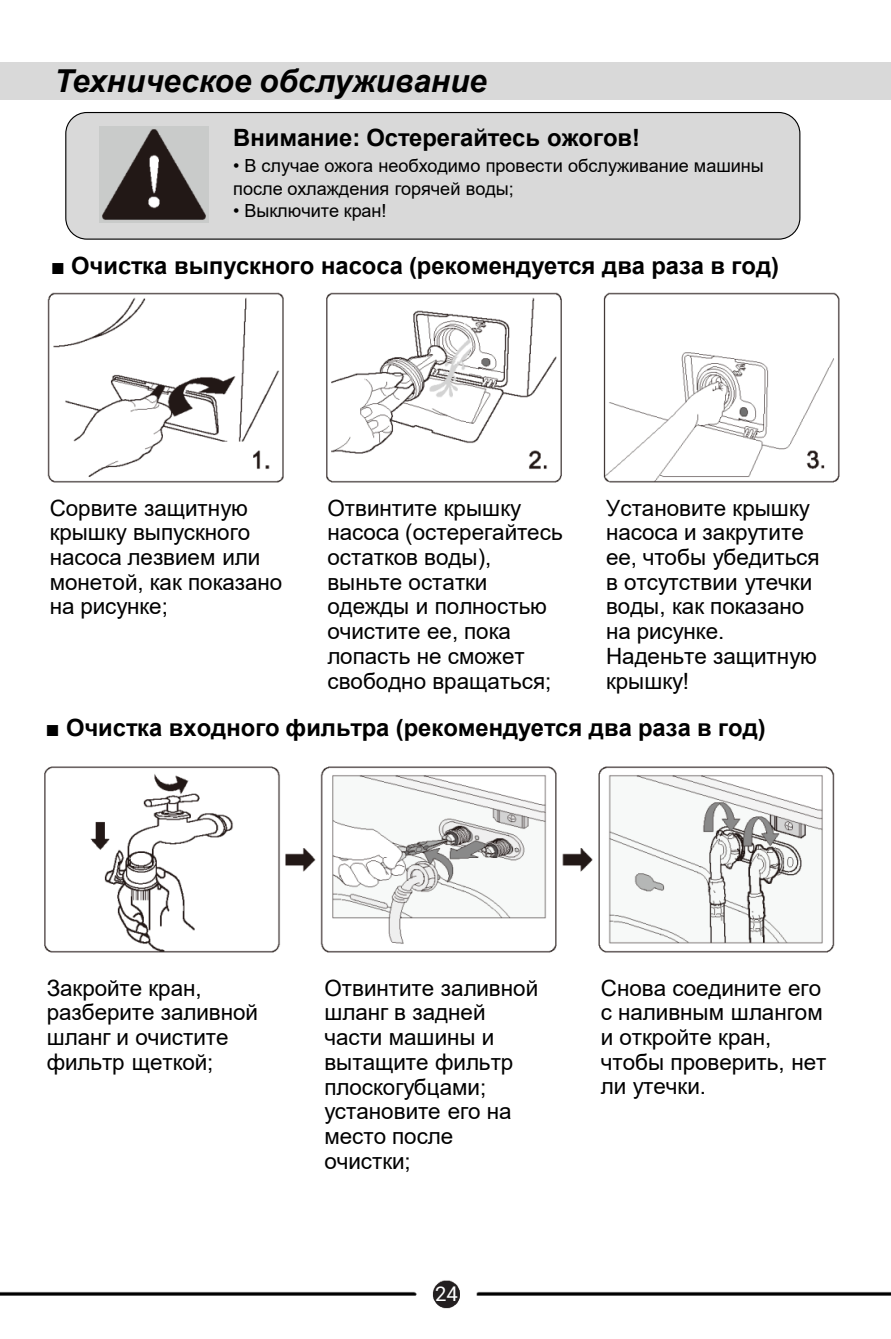
<style>
.page{position:relative;width:891px;height:1339px;background:#fff}
.page>*{position:absolute;margin:0;border:0;box-sizing:border-box;transform-origin:0 0}
.t1{font:italic 700 31.5px "Arial";color:#000}
.t2{font:700 23.85px "Arial";color:#000}
.t3{font:22.5px/24.8px "Arial";color:#000}
.t4{font:20.25px "Roboto";color:#fff}
.t5{font:18px/22.7px "Arial";letter-spacing:-.005em;color:#000}
.s1{font-style:inherit}
</style>
<div class="page">
<div style="left:65px;top:112px;width:735px;height:128px;background:#d9d9d9;border:1px solid #000;border-radius:21px"></div>
<img style="left:100px;top:127px;width:109px;height:96px">
<img style="left:47px;top:292px;width:793px;height:191px">
<img style="left:44px;top:766px;width:791px;height:187px">
<div style="left:0;top:62px;width:891px;height:38px;background:#d9d9d9"></div>
<img style="left:0;top:1280px;width:891px;height:29px">
<div style="left:434px;top:1282px;width:25px;height:25px;background:#231f20;border-radius:50%"></div>
<div style="left:433px;top:1281px;width:27px;height:27px;border:2px solid #231f20;border-radius:50%"></div>
<h1 class="t1" style="left:54px;top:59px;width:434px">Техническое обслуживание</h1>
<p class="t2" style="left:233px;top:120px;width:408px">Внимание<span class="s1">:</span> Остерегайтесь ожогов!</p>
<p class="t5" style="left:233px;top:155px;width:532px">• В случае ожога необходимо провести обслуживание машины после охлаждения горячей воды;</p>
<p class="t5" style="left:233px;top:200px;width:155px">• Выключите кран!</p>
<p class="t2" style="left:51px;top:248px;width:730px">■ Очистка выпускного насоса (рекомендуется два раза в год)</p>
<p class="t3" style="left:50px;top:495px;width:234px">Сорвите защитную крышку выпускного насоса лезвием или монетой, как показано на рисунке;</p>
<p class="t3" style="left:327px;top:495px;width:237px">Отвинтите крышку насоса (остерегайтесь остатков воды), выньте остатки одежды и полностью очистите ее, пока лопасть не сможет свободно вращаться;</p>
<p class="t3" style="left:606px;top:495px;width:215px">Установите крышку насоса и закрутите ее, чтобы убедиться в отсутствии утечки воды, как показано на рисунке.<br>Наденьте защитную крышку!</p>
<p class="t2" style="left:46px;top:710px;width:722px">■ Очистка входного фильтра (рекомендуется два раза в год)</p>
<p class="t3" style="left:47px;top:975px;width:213px">Закройте кран, разберите заливной шланг и очистите фильтр щеткой;</p>
<p class="t3" style="left:324px;top:975px;width:215px">Отвинтите заливной шланг в задней части машины и вытащите фильтр плоскогубцами; установите его на место после очистки;</p>
<p class="t3" style="left:601px;top:975px;width:227px">Снова соедините его с наливным шлангом и откройте кран, чтобы проверить, нет ли утечки.</p>
<p class="t4" style="left:435px;top:1280px;width:24px">24</p>
</div>
